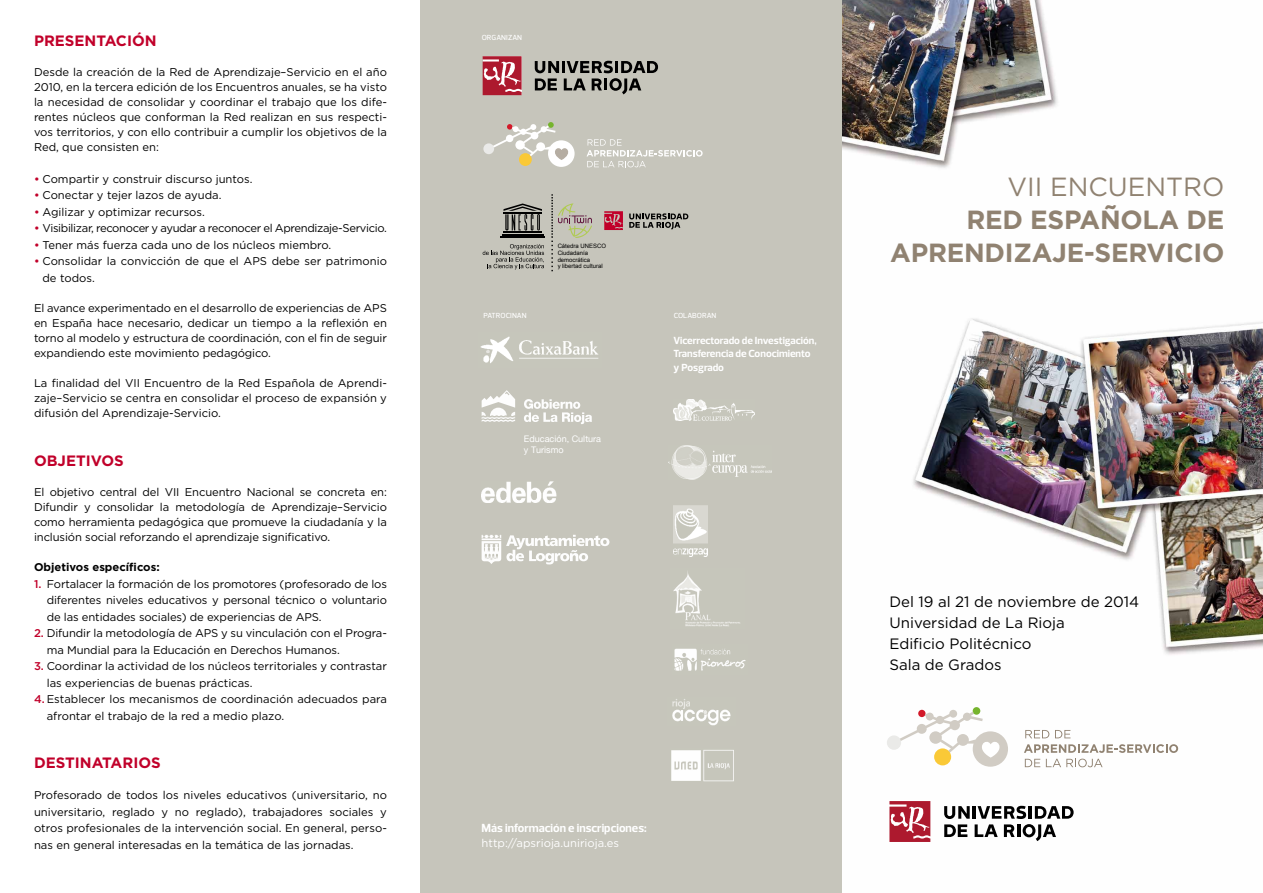
<style>
.page{position:relative;width:1263px;height:893px;background:#fff}
.page>*{position:absolute;margin:0;border:0;box-sizing:border-box;transform-origin:0 0}
.t1{font:700 26.25px/33px "Gotham";letter-spacing:-.01em;color:#908271;text-align:right}
.t2{font:26.25px "Gotham";color:#908271}
.t3{font:15px/21px "Gotham";color:#000}
.t4{font:700 15px "Gotham";color:#c1002a}
.t5{font:700 12px "Prelo";color:#fff}
.t6{font:11.25px/15px "Gotham";color:#000;text-align:justify}
.t7{font:11.25px "Gotham";letter-spacing:-.03em;color:#000}
.t8{font:11.25px "Gotham";color:#fff}
.t9{font:700 11.25px "Gotham";color:#000}
.t10{font:700 10.5px/13.5px "Prelo";color:#fff}
.t11{font:9px/10.6px "Helvetica Neue";color:#fdfdfd}
.t12{font:500 7.5px "Prelo";color:#fff}
.t13{font:6px/6.6px "Arial";color:#000}
.s1{font-weight:500;color:#c1002a}
</style>
<div class="page">
<div style="left:421px;top:0;width:421px;height:893px;background:#c6c5bb"></div>
<img style="left:842px;top:0;width:421px;height:842px">
<svg style="left:889px;top:801px;width:41px;height:41px;background:#bf4d5d"></svg>
<svg style="left:944px;top:806px;width:129px;height:35px"></svg>
<svg style="left:482px;top:535px;width:127px;height:29px"></svg>
<img style="left:480px;top:336px;width:119px;height:27px">
<img style="left:482px;top:482px;width:74px;height:21px">
<hr style="left:503px;top:231px;width:39px;height:2px;background:#000">
<hr style="left:502px;top:234px;width:42px;height:1px;background:#000">
<hr style="left:501px;top:236px;width:44px;height:2px;background:#000">
<svg style="left:503px;top:203px;width:39px;height:28px"></svg>
<svg style="left:604px;top:211px;width:19px;height:19px"></svg>
<svg style="left:629px;top:213px;width:59px;height:17px"></svg>
<svg style="left:483px;top:244px;width:61px;height:25px"></svg>
<svg style="left:551px;top:194px;width:41px;height:77px"></svg>
<img style="left:672px;top:699px;width:59px;height:27px">
<img style="left:674px;top:400px;width:80px;height:21px">
<img style="left:674px;top:506px;width:34px;height:50px">
<img style="left:669px;top:445px;width:103px;height:34px">
<img style="left:673px;top:571px;width:67px;height:56px">
<img style="left:674px;top:648px;width:72px;height:23px">
<img style="left:671px;top:750px;width:63px;height:31px">
<svg style="left:482px;top:390px;width:33px;height:32px"></svg>
<svg style="left:524px;top:399px;width:68px;height:25px"></svg>
<svg style="left:887px;top:707px;width:121px;height:60px"></svg>
<svg style="left:1025px;top:730px;width:24px;height:8px"></svg>
<svg style="left:1055px;top:730px;width:15px;height:8px"></svg>
<svg style="left:1024px;top:744px;width:154px;height:9px"></svg>
<svg style="left:1025px;top:759px;width:15px;height:8px"></svg>
<svg style="left:1046px;top:759px;width:56px;height:8px"></svg>
<svg style="left:483px;top:122px;width:92px;height:45px"></svg>
<svg style="left:587px;top:139px;width:116px;height:28px"></svg>
<svg style="left:483px;top:56px;width:39px;height:39px;background:#bf4d5d"></svg>
<svg style="left:535px;top:61px;width:123px;height:33px"></svg>
<h2 class="t4" style="left:34px;top:31px;width:124px">PRESENTACIÓN</h2>
<p class="t6" style="left:34px;top:64px;width:354px">Desde la creación de la Red de Aprendizaje–Servicio en el año 2010, en la tercera edición de los Encuentros anuales, se ha visto la necesidad de consolidar y coordinar el trabajo que los dife&shy;rentes núcleos que conforman la Red realizan en sus respecti&shy;vos territorios, y con ello contribuir a cumplir los objetivos de la Red, que consisten en:</p>
<p class="t6" style="left:34px;top:171px;width:220px"><span class="s1">•</span> Compartir y construir discurso juntos.</p>
<p class="t6" style="left:34px;top:187px;width:189px"><span class="s1">•</span> Conectar y tejer lazos de ayuda.</p>
<p class="t6" style="left:34px;top:204px;width:172px"><span class="s1">•</span> Agilizar y optimizar recursos.</p>
<p class="t7" style="left:34px;top:221px;width:354px"><span class="s1">•</span> Visibilizar, reconocer y ayudar a reconocer el Aprendizaje-Servicio.</p>
<p class="t6" style="left:34px;top:237px;width:299px"><span class="s1">•</span> Tener más fuerza cada uno de los núcleos miembro.</p>
<p class="t6" style="left:43px;top:253px;width:346px;line-height:16.5px;text-indent:-9px"><span class="s1">•</span> Consolidar la convicción de que el APS debe ser patrimonio de todos.</p>
<p class="t6" style="left:34px;top:300px;width:354px">El avance experimentado en el desarrollo de experiencias de APS en España hace necesario, dedicar un tiempo a la reflexión en torno al modelo y estructura de coordinación, con el fin de seguir expandiendo este movimiento pedagógico.</p>
<p class="t6" style="left:34px;top:375px;width:354px">La finalidad del VII Encuentro de la Red Española de Aprendi&shy;zaje–Servicio se centra en consolidar el proceso de expansión y difusión del Aprendizaje-Servicio.</p>
<h2 class="t4" style="left:34px;top:451px;width:33px">OBJETIVOS</h2>
<p class="t6" style="left:34px;top:484px;width:354px">El objetivo central del VII Encuentro Nacional se concreta en:<br>Difundir y consolidar la metodología de Aprendizaje–Servicio como herramienta pedagógica que promueve la ciudadanía y la inclusión social reforzando el aprendizaje significativo.</p>
<p class="t9" style="left:34px;top:560px;width:127px">OBJETIVOS ESPECÍFICOS:</p>
<p class="t6" style="left:47px;top:575px;width:342px;line-height:16.5px;text-indent:-13px"><span class="s1">1.</span> Fortalacer la formación de los promotores (profesorado de los diferentes niveles educativos y personal técnico o voluntario de las entidades sociales) de experiencias de APS.</p>
<p class="t6" style="left:47px;top:625px;width:342px;line-height:16.5px;text-indent:-13px"><span class="s1">2.</span> Difundir la metodología de APS y su vinculación con el Progra&shy;ma Mundial para la Educación en Derechos Humanos.</p>
<p class="t6" style="left:47px;top:658px;width:342px;line-height:16.5px;text-indent:-13px"><span class="s1">3.</span> Coordinar la actividad de los núcleos territoriales y contrastar las experiencias de buenas prácticas.</p>
<p class="t6" style="left:47px;top:691px;width:342px;line-height:16.5px;text-indent:-13px"><span class="s1">4.</span> Establecer los mecanismos de coordinación adecuados para afrontar el trabajo de la red a medio plazo.</p>
<h2 class="t4" style="left:34px;top:752px;width:22px">DESTINATARIOS</h2>
<p class="t6" style="left:34px;top:787px;width:354px;line-height:16.5px">Profesorado de todos los niveles educativos (universitario, no universitario, reglado y no reglado), trabajadores sociales y otros profesionales de la intervención social. En general, perso&shy;nas en general interesadas en la temática de las jornadas.</p>
<p class="t12" style="left:482px;top:33px;width:42px">ORGANIZAN</p>
<p class="t12" style="left:483px;top:311px;width:45px">PATROCINAN</p>
<p class="t13" style="left:558px;top:243px;width:50px">Cátedra UNESCO<br>Ciudadanía democrática<br>y libertad cultural</p>
<p class="t11" style="left:524px;top:434px;width:79px">Educación, Cultura y Turismo</p>
<p class="t12" style="left:674px;top:311px;width:44px">COLABORAN</p>
<p class="t10" style="left:674px;top:334px;width:145px">Vicerrectorado de Investigación,<br>Transferencia de Conocimiento y Posgrado</p>
<p class="t5" style="left:482px;top:820px;width:167px">Más información e inscripciones:</p>
<p class="t8" style="left:482px;top:835px;width:139px">http://apsrioja.unirioja.es</p>
<h1 class="t2" style="left:1007px;top:170px;width:219px">VII Encuentro</h1>
<h1 class="t1" style="left:890px;top:203px;width:336px">RED ESPAÑOLA DE<br>APRENDIZAJE-SERVICIO</h1>
<h2 class="t3" style="left:889px;top:590px;width:251px">Del 19 al 21 de noviembre de 2014<br>Universidad de La Rioja<br>Edificio Politécnico<br>Sala de Grados</h2>
</div>
